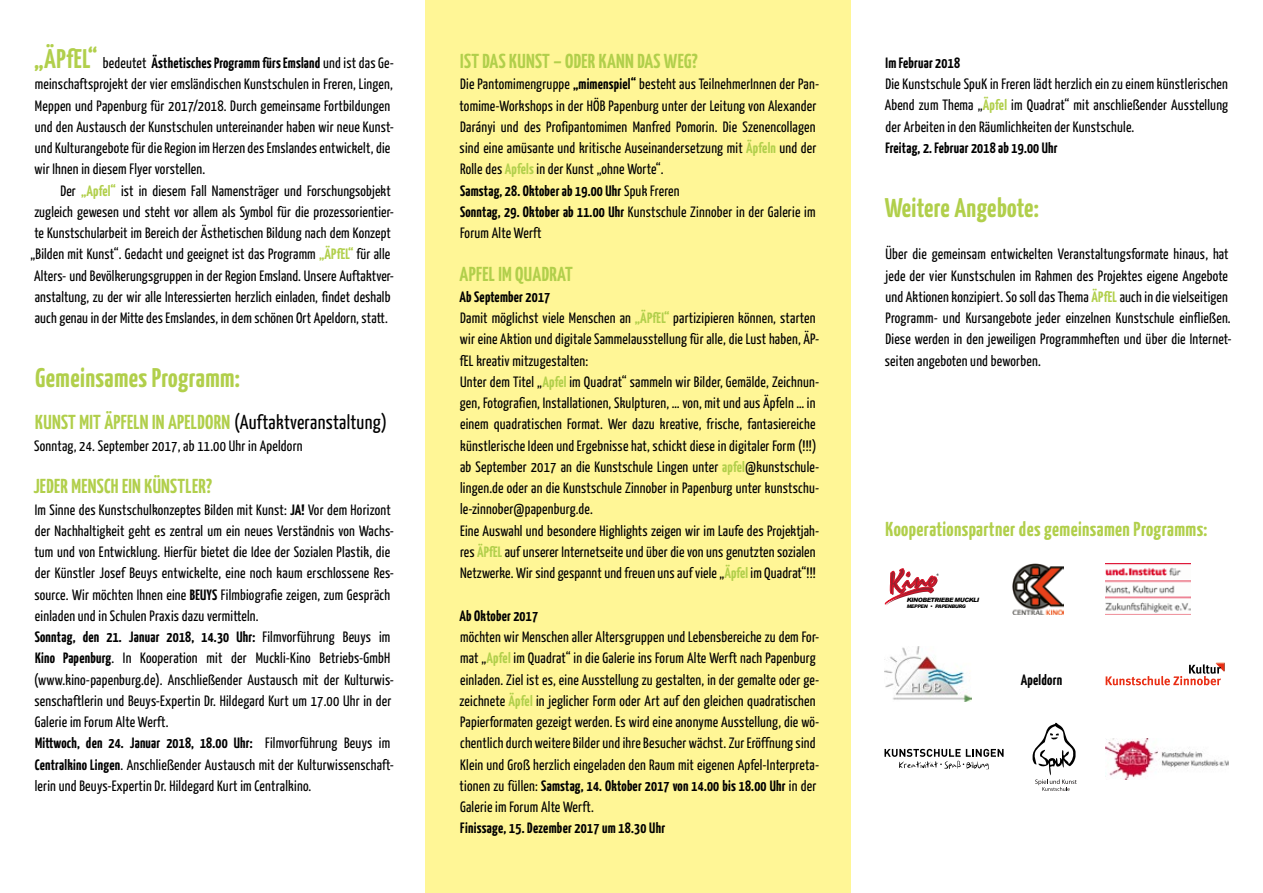
<style>
.page{position:relative;width:1263px;height:893px;background:#fff}
.page>*{position:absolute;margin:0;border:0;box-sizing:border-box;transform-origin:0 0}
.t1{font:700 27px "Yanone Kaffeesatz";letter-spacing:.015em;color:#b1cf4b}
.t2{font:700 20.25px "Yanone Kaffeesatz";letter-spacing:.015em;color:#b1cf4b}
.t3{font:15px/21.3px "Yanone Kaffeesatz";letter-spacing:.015em;color:#000}
.t4{font:700 15px "Yanone Kaffeesatz";letter-spacing:.015em;color:#000}
.t5{font:italic 900 6px "Arial";letter-spacing:-.06em;color:#000}
.t6{font:italic 900 4.8px "Arial";letter-spacing:-.06em;color:#000}
.s1{font-weight:700}
.s2{font-weight:700;color:#b1cf4b}
.s3{font-weight:400;color:#000}
</style>
<div class="page">
<div style="left:425px;top:0;width:425px;height:893px;background:#fff696"></div>
<img style="left:1012px;top:563px;width:51px;height:51px">
<img style="left:1106px;top:563px;width:85px;height:52px">
<svg style="left:884px;top:749px;width:119px;height:20px"></svg>
<svg style="left:1032px;top:723px;width:45px;height:68px"></svg>
<svg style="left:1106px;top:663px;width:119px;height:22px"></svg>
<img style="left:1106px;top:738px;width:123px;height:42px">
<svg style="left:884px;top:568px;width:55px;height:37px"></svg>
<img style="left:884px;top:646px;width:88px;height:56px">
<h1 class="t1" style="left:34px;top:42px;width:65px">„ÄPfEL“</h1>
<p class="t3" style="left:35px;top:52px;width:361px;text-indent:68px">bedeutet <span class="s1">Ästhetisches Programm fürs Emsland</span> und ist das Ge&shy;meinschaftsprojekt der vier emsländischen Kunstschulen in Freren, Lingen, Meppen und Papenburg für 2017/2018. Durch gemeinsame Fortbildungen und den Austausch der Kunstschulen untereinander haben wir neue Kunst&shy;und Kulturangebote für die Region im Herzen des Emslandes entwickelt, die wir Ihnen in diesem Flyer vorstellen.</p>
<p class="t3" style="left:31px;top:179px;width:365px;text-indent:30px">Der <span class="s2">„Apfel“</span> ist in diesem Fall Namensträger und Forschungsobjekt zugleich gewesen und steht vor allem als Symbol für die prozessorientier&shy;te Kunstschularbeit im Bereich der Ästhetischen Bildung nach dem Konzept „Bilden mit Kunst“. Gedacht und geeignet ist das Programm <span class="s2">„ÄPfEL“</span> für alle Alters- und Bevölkerungsgruppen in der Region Emsland. Unsere Auftaktver&shy;anstaltung, zu der wir alle Interessierten herzlich einladen, findet deshalb auch genau in der Mitte des Emslandes, in dem schönen Ort Apeldorn, statt.</p>
<h1 class="t1" style="left:36px;top:361px;width:206px">Gemeinsames Programm:</h1>
<h2 class="t2" style="left:35px;top:410px;width:353px">KUNST MIT ÄPFELN IN APELDORN <span class="s3">(Auftaktveranstaltung)</span></h2>
<p class="t3" style="left:34px;top:434px;width:270px">Sonntag, 24. September 2017, ab 11.00 Uhr in Apeldorn</p>
<h2 class="t2" style="left:33px;top:474px;width:180px">JEDER MENSCH EIN KÜNSTLER?</h2>
<p class="t3" style="left:34px;top:498px;width:362px">Im Sinne des Kunstschulkonzeptes Bilden mit Kunst: <span class="s1">JA!</span> Vor dem Horizont der Nachhaltigkeit geht es zentral um ein neues Verständnis von Wachs&shy;tum und von Entwicklung. Hierfür bietet die Idee der Sozialen Plastik, die der Künstler Josef Beuys entwickelte, eine noch kaum erschlossene Res&shy;source. Wir möchten Ihnen eine <span class="s1">BEUYS</span> Filmbiografie zeigen, zum Gespräch einladen und in Schulen Praxis dazu vermitteln.<br><span class="s1">Sonntag, den 21. Januar 2018, 14.30 Uhr:</span> Filmvorführung Beuys im <span class="s1">Kino Papenburg</span>. In Kooperation mit der Muckli-Kino Betriebs-GmbH (www.kino-papenburg.de). Anschließender Austausch mit der Kulturwis&shy;senschaftlerin und Beuys-Expertin Dr. Hildegard Kurt um 17.00 Uhr in der Galerie im Forum Alte Werft.<br><span class="s1">Mittwoch, den 24. Januar 2018, 18.00 Uhr:</span> Filmvorführung Beuys im <span class="s1">Centralkino Lingen</span>. Anschließender Austausch mit der Kulturwissenschaft&shy;lerin und Beuys-Expertin Dr. Hildegard Kurt im Centralkino.</p>
<h2 class="t2" style="left:460px;top:49px;width:239px">IST DAS KUNST – ODER KANN DAS WEG?</h2>
<p class="t3" style="left:460px;top:73px;width:361px">Die Pantomimengruppe <span class="s1">„mimenspiel“</span> besteht aus TeilnehmerInnen der Pan&shy;tomime-Workshops in der HÖB Papenburg unter der Leitung von Alexander Darányi und des Profipantomimen Manfred Pomorin. Die Szenencollagen sind eine amüsante und kritische Auseinandersetzung mit <span class="s2">Äpfeln</span> und der Rolle des <span class="s2">Apfels</span> in der Kunst „ohne Worte“.<br><span class="s1">Samstag, 28. Oktober ab 19.00 Uhr</span> Spuk Freren<br><span class="s1">Sonntag, 29. Oktober ab 11.00 Uhr</span> Kunstschule Zinnober in der Galerie im Forum Alte Werft</p>
<h2 class="t2" style="left:460px;top:261px;width:115px">APFEL IM QUADRAT</h2>
<p class="t3" style="left:459px;top:286px;width:361px"><span class="s1">Ab September 2017<br></span>Damit möglichst viele Menschen an <span class="s2">„ÄPfEL“</span> partizipieren können, starten wir eine Aktion und digitale Sammelausstellung für alle, die Lust haben, ÄP&shy;fEL kreativ mitzugestalten:<br>Unter dem Titel „<span class="s2">Apfel</span> im Quadrat“ sammeln wir Bilder, Gemälde, Zeichnun&shy;gen, Fotografien, Installationen, Skulpturen, … von, mit und aus Äpfeln … in einem quadratischen Format. Wer dazu kreative, frische, fantasiereiche künstlerische Ideen und Ergebnisse hat, schickt diese in digitaler Form (!!!) ab September 2017 an die Kunstschule Lingen unter <span class="s2">apfel</span>@kunstschule&shy;lingen.de oder an die Kunstschule Zinnober in Papenburg unter kunstschu&shy;le-zinnober@papenburg.de.<br>Eine Auswahl und besondere Highlights zeigen wir im Laufe des Projektjah&shy;res <span class="s2">ÄPfEL</span> auf unserer Internetseite und über die von uns genutzten sozialen Netzwerke. Wir sind gespannt und freuen uns auf viele „<span class="s2">Äpfel</span> im Quadrat“!!!</p>
<p class="t4" style="left:459px;top:606px;width:80px">Ab Oktober 2017</p>
<p class="t3" style="left:460px;top:626px;width:361px">möchten wir Menschen aller Altersgruppen und Lebensbereiche zu dem For&shy;mat „<span class="s2">Apfel</span> im Quadrat“ in die Galerie ins Forum Alte Werft nach Papenburg einladen. Ziel ist es, eine Ausstellung zu gestalten, in der gemalte oder ge&shy;zeichnete <span class="s2">Äpfel</span> in jeglicher Form oder Art auf den gleichen quadratischen Papierformaten gezeigt werden. Es wird eine anonyme Ausstellung, die wö&shy;chentlich durch weitere Bilder und ihre Besucher wächst. Zur Eröffnung sind Klein und Groß herzlich eingeladen den Raum mit eigenen Apfel-Interpreta&shy;tionen zu füllen: <span class="s1">Samstag, 14. Oktober 2017 von 14.00 bis 18.00 Uhr</span> in der Galerie im Forum Alte Werft.</p>
<p class="t4" style="left:460px;top:819px;width:206px">Finissage, 15. Dezember 2017 um 18.30 Uhr</p>
<p class="t4" style="left:885px;top:54px;width:76px">Im Februar 2018</p>
<p class="t3" style="left:885px;top:73px;width:345px;text-align:justify">Die Kunstschule SpuK in Freren lädt herzlich ein zu einem künstlerischen Abend zum Thema „<span class="s2">Äpfel</span> im Quadrat“ mit anschließender Ausstellung der Arbeiten in den Räumlichkeiten der Kunstschule.</p>
<p class="t4" style="left:885px;top:139px;width:174px">Freitag, 2. Februar 2018 ab 19.00 Uhr</p>
<h1 class="t1" style="left:885px;top:191px;width:156px">Weitere Angebote:</h1>
<p class="t3" style="left:885px;top:243px;width:348px">Über die gemeinsam entwickelten Veranstaltungsformate hinaus, hat jede der vier Kunstschulen im Rahmen des Projektes eigene Angebote und Aktionen konzipiert. So soll das Thema <span class="s2">ÄPfEL</span> auch in die vielseitigen Programm- und Kursangebote jeder einzelnen Kunstschule einfließen.<br>Diese werden in den jeweiligen Programmheften und über die Internet&shy;seiten angeboten und beworben.</p>
<h2 class="t2" style="left:885px;top:516px;width:323px">Kooperationspartner des gemeinsamen Programms:</h2>
<p class="t5" style="left:907px;top:597px;width:74px">KINOBETRIEBE MUCKLI</p>
<p class="t6" style="left:907px;top:604px;width:61px">MEPPEN • PAPENBURG</p>
<p class="t4" style="left:1021px;top:670px;width:43px">Apeldorn</p>
</div>
